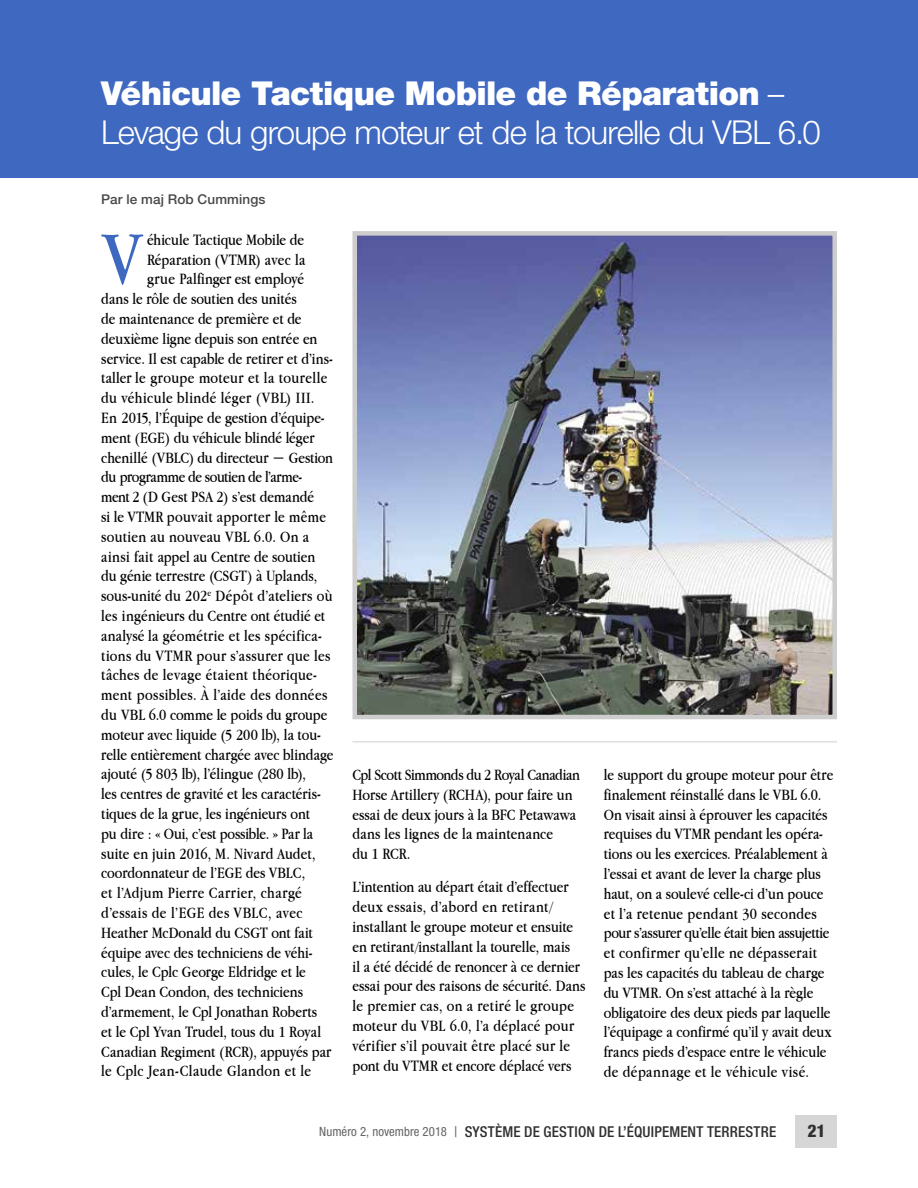
<style>
.page{position:relative;width:918px;height:1188px;background:#fff}
.page>*{position:absolute;margin:0;border:0;box-sizing:border-box;transform-origin:0 0}
.DropCap{font:79.35px "Apple Garamond";color:#3f68c0}
.t1{font:300 33px/39.6px "Helvetica Neue LT Std";letter-spacing:-.025em;color:#fff}
.t2{font:800 condensed 17.55px "Helvetica Neue LT Std";color:#303030}
.DropCap-2{font:16.5px/19.8px "Apple Garamond";color:#000}
.Body{font:16.5px/19.8px "Apple Garamond";letter-spacing:.005em;color:#000}
.DropCap-3{font:16.5px "Apple Garamond";letter-spacing:.02em;color:#000}
.DropCap-4{font:16.5px "Apple Garamond";letter-spacing:.025em;color:#000}
.DropCap-5{font:16.5px "Apple Garamond";letter-spacing:-.025em;color:#000}
.t3{font:500 condensed 15px "Helvetica Neue LT Std";letter-spacing:.01em;color:#303030}
.Author{font:500 13.5px "Helvetica Neue LT Std";letter-spacing:.01em;color:#484848}
.s1{font-weight:900}
.s2{font-weight:400;font-size:12.75px;color:#656565}
.s3{font-weight:400;color:#656565}
</style>
<div class="page">
<div style="left:796px;top:1115px;width:41px;height:33px;background:#d6d6d6"></div>
<div style="left:0;top:0;width:918px;height:177px;background:#3f68c0"></div>
<img style="left:357px;top:236px;width:475px;height:478px">
<div style="left:352px;top:231px;width:485px;height:488px;border:4px solid #cdcdcd"></div>
<hr style="left:352px;top:741px;width:485px;height:2px;background:#dedfe1">
<h1 class="t1" style="left:101px;top:72px;width:721px"><span class="s1">Véhicule Tactique Mobile de Réparation</span> –<br>Levage du groupe moteur et de la tourelle du VBL 6.0</h1>
<p class="Author" style="left:101px;top:191px;width:166px">Par le maj Rob Cummings</p>
<p class="DropCap" style="left:103px;top:212px;width:39px">V</p>
<p class="DropCap-2" style="left:147px;top:229px;width:159px">éhicule Tactique Mobile de</p>
<p class="DropCap-2" style="left:147px;top:249px;width:160px">Réparation (VTMR) avec la</p>
<p class="DropCap-2" style="left:147px;top:269px;width:159px">grue Palfinger est employé</p>
<p class="DropCap-2" style="left:101px;top:289px;width:197px">dans le rôle de soutien des unités</p>
<p class="DropCap-2" style="left:101px;top:308px;width:202px">de maintenance de première et de</p>
<p class="DropCap-2" style="left:101px;top:328px;width:218px">deuxième ligne depuis son entrée en</p>
<p class="DropCap-2" style="left:101px;top:348px;width:233px">service. Il est capable de retirer et d’ins‑</p>
<p class="DropCap-3" style="left:101px;top:368px;width:228px">taller le groupe moteur et la tourelle</p>
<p class="DropCap-3" style="left:101px;top:388px;width:215px">du véhicule blindé léger (VBL) III.</p>
<p class="DropCap-2" style="left:101px;top:407px;width:225px">En 2015, l’Équipe de gestion d’équipe‑</p>
<p class="DropCap-2" style="left:101px;top:427px;width:215px">ment (EGE) du véhicule blindé léger</p>
<p class="DropCap-2" style="left:101px;top:447px;width:233px">chenillé (VBLC) du directeur − Gestion</p>
<p class="DropCap-5" style="left:101px;top:467px;width:203px">du programme de soutien de l’arme‑</p>
<p class="DropCap-2" style="left:101px;top:487px;width:214px">ment 2 (D Gest PSA 2) s’est demandé</p>
<p class="DropCap-2" style="left:101px;top:506px;width:226px">si le VTMR pouvait apporter le même</p>
<p class="DropCap-2" style="left:101px;top:526px;width:210px">soutien au nouveau VBL 6.0. On a</p>
<p class="DropCap-2" style="left:101px;top:546px;width:216px">ainsi fait appel au Centre de soutien</p>
<p class="DropCap-2" style="left:101px;top:566px;width:218px">du génie terrestre (CSGT) à Uplands,</p>
<p class="DropCap-2" style="left:101px;top:586px;width:233px">sous-unité du 202<sup>e</sup> Dépôt d’ateliers où</p>
<p class="DropCap-2" style="left:101px;top:605px;width:226px">les ingénieurs du Centre ont étudié et</p>
<p class="DropCap-2" style="left:101px;top:625px;width:222px">analysé la géométrie et les spécifica‑</p>
<p class="DropCap-3" style="left:101px;top:645px;width:231px">tions du VTMR pour s’assurer que les</p>
<p class="DropCap-3" style="left:101px;top:665px;width:217px">tâches de levage étaient théorique‑</p>
<p class="DropCap-3" style="left:101px;top:685px;width:228px">ment possibles. À l’aide des données</p>
<p class="DropCap-2" style="left:101px;top:704px;width:228px">du VBL 6.0 comme le poids du groupe</p>
<p class="DropCap-2" style="left:101px;top:724px;width:221px">moteur avec liquide (5 200 lb), la tou‑</p>
<p class="DropCap-2" style="left:101px;top:744px;width:234px">relle entièrement chargée avec blindage</p>
<p class="DropCap-2" style="left:101px;top:764px;width:206px">ajouté (5 803 lb), l’élingue (280 lb),</p>
<p class="DropCap-2" style="left:101px;top:784px;width:221px">les centres de gravité et les caractéris‑</p>
<p class="DropCap-2" style="left:101px;top:803px;width:210px">tiques de la grue, les ingénieurs ont</p>
<p class="DropCap-2" style="left:101px;top:823px;width:213px">pu dire : « Oui, c’est possible. » Par la</p>
<p class="DropCap-2" style="left:101px;top:843px;width:216px">suite en juin 2016, M. Nivard Audet,</p>
<p class="DropCap-2" style="left:101px;top:863px;width:206px">coordonnateur de l’EGE des VBLC,</p>
<p class="DropCap-4" style="left:101px;top:883px;width:202px">et l’Adjum Pierre Carrier, chargé</p>
<p class="DropCap-4" style="left:101px;top:903px;width:203px">d’essais de l’EGE des VBLC, avec</p>
<p class="DropCap-2" style="left:101px;top:922px;width:213px">Heather McDonald du CSGT ont fait</p>
<p class="DropCap-2" style="left:101px;top:942px;width:213px">équipe avec des techniciens de véhi‑</p>
<p class="DropCap-2" style="left:101px;top:962px;width:206px">cules, le Cplc George Eldridge et le</p>
<p class="DropCap-2" style="left:101px;top:982px;width:203px">Cpl Dean Condon, des techniciens</p>
<p class="DropCap-2" style="left:101px;top:1001px;width:218px">d’armement, le Cpl Jonathan Roberts</p>
<p class="DropCap-2" style="left:101px;top:1021px;width:221px">et le Cpl Yvan Trudel, tous du 1 Royal</p>
<p class="DropCap-2" style="left:101px;top:1041px;width:232px">Canadian Regiment (RCR), appuyés par</p>
<p class="DropCap-3" style="left:101px;top:1061px;width:211px">le Cplc Jean-Claude Glandon et le</p>
<p class="DropCap-2" style="left:352px;top:764px;width:229px">Cpl Scott Simmonds du 2 Royal Canadian<br>Horse Artillery (RCHA), pour faire un essai de deux jours à la BFC Petawawa dans les lignes de la maintenance<br>du 1 RCR.</p>
<p class="Body" style="left:352px;top:877px;width:235px">L’intention au départ était d’effectuer deux essais, d’abord en retirant/ installant le groupe moteur et ensuite en retirant/installant la tourelle, mais<br>il a été décidé de renoncer à ce dernier essai pour des raisons de sécurité. Dans le premier cas, on a retiré le groupe moteur du VBL 6.0, l’a déplacé pour vérifier s’il pouvait être placé sur le pont du VTMR et encore déplacé vers</p>
<p class="Body" style="left:604px;top:764px;width:231px">le support du groupe moteur pour être finalement réinstallé dans le VBL 6.0.<br>On visait ainsi à éprouver les capacités requises du VTMR pendant les opéra‑ tions ou les exercices. Préalablement à l’essai et avant de lever la charge plus haut, on a soulevé celle‑ci d’un pouce et l’a retenue pendant 30 secondes pour s’assurer qu’elle était bien assujettie et confirmer qu’elle ne dépasserait pas les capacités du tableau de charge du VTMR. On s’est attaché à la règle obligatoire des deux pieds par laquelle l’équipage a confirmé qu’il y avait deux francs pieds d’espace entre le véhicule de dépannage et le véhicule visé.</p>
<p class="t3" style="left:319px;top:1123px;width:458px"><span class="s2">Numéro 2, novembre 2018</span> <span class="s3">|</span> SYSTÈME DE GESTION DE L’ÉQUIPEMENT TERRESTRE</p>
<p class="t2" style="left:807px;top:1120px;width:19px">21</p>
</div>
